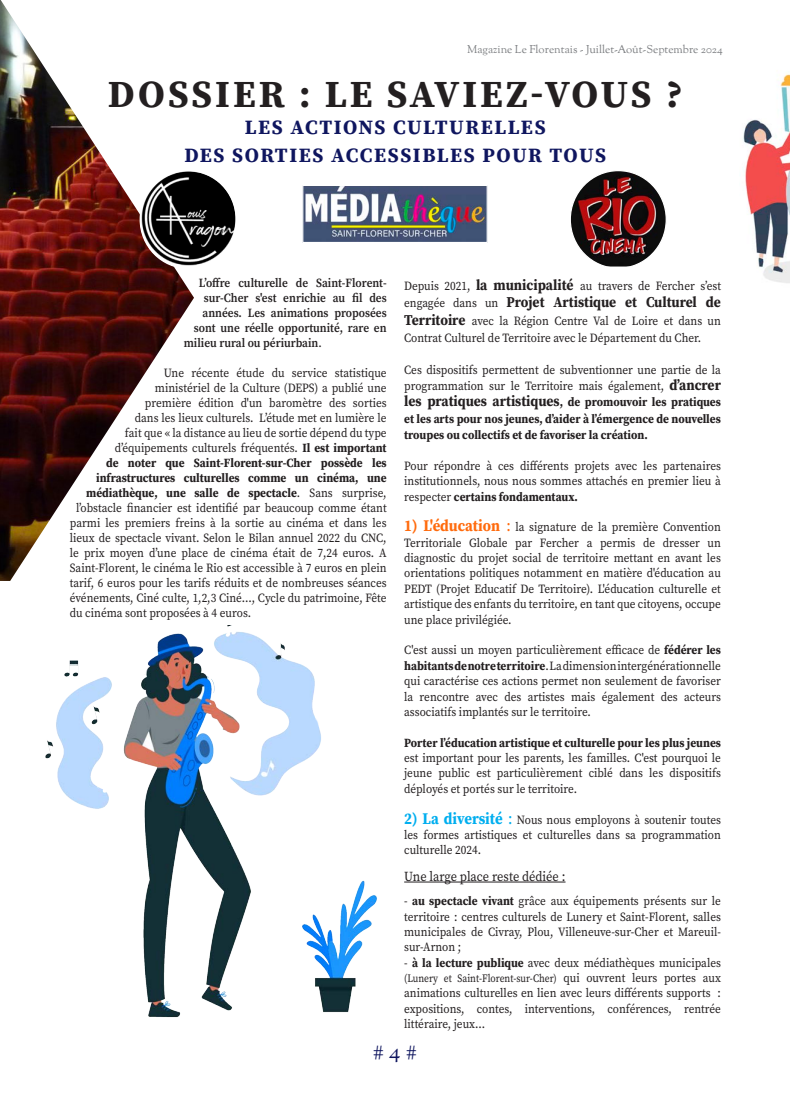
<style>
.page{position:relative;width:790px;height:1098px;background:#fff}
.page>*{position:absolute;margin:0;border:0;box-sizing:border-box;transform-origin:0 0}
.Titre_-_32_pts__Gras{font:700 38.12px "Source Serif Pro";letter-spacing:.075em;color:#231f20}
.t1{font:22.5px "OFL Goudy St M";color:#0f165f}
.Titre_-_32_pts__Gras-2{font:700 20.25px "Source Serif Pro";letter-spacing:.075em;color:#0f165f}
.texte_OK{font:700 15px "Source Serif Pro";color:#231f20;scale:.9 1}
.texte_OK-2{font:13.75px "Source Serif Pro";color:#231f20;scale:.9 1}
.texte_OK-3{font:12.5px/15.4px "Source Serif Pro";color:#231f20;text-align:justify;scale:.9 1}
.texte_OK-4{font:700 12.5px/16.2px "Source Serif Pro";color:#231f20;text-align:justify;scale:.9 1}
.texte_OK-5{font:600 12.5px "Source Serif Pro";color:#231f20;scale:.9 1}
.texte_OK-6{font:11.25px "Source Serif Pro";color:#231f20;scale:.85 1}
.t2{font:11.25px "OFL Goudy St M";color:#7e8083}
.s1{font-weight:400}
.s2{font-weight:700}
.s3{font-weight:700;font-size:15px}
.s4{font-weight:400;font-size:12.5px}
.s5{font-size:15px}
.s6{font-weight:700;font-size:16.25px;color:#ff6b0d}
.s7{font-size:16.25px;color:#ff6b0d}
.s8{font-weight:700;font-size:16.25px;color:#00aeef}
.s9{font-size:16.25px;color:#00aeef}
.s10{font-size:12.5px}
</style>
<div class="page">
<img style="left:742px;top:74px;width:47px;height:209px">
<img style="left:0;top:0;width:194px;height:581px">
<hr style="left:404px;top:881px;width:161px;height:1px;background:#231f20">
<img style="left:571px;top:172px;width:93px;height:94px">
<img style="left:140px;top:171px;width:95px;height:95px">
<img style="left:304px;top:187px;width:181px;height:54px">
<div style="left:302px;top:185px;width:185px;height:58px;border:1px solid #fff"></div>
<img style="left:45px;top:625px;width:332px;height:393px">
<p class="t2" style="left:467px;top:42px;width:257px">Magazine Le Florentais - Juillet-Août-Septembre 2024</p>
<p class="Titre_-_32_pts__Gras" style="left:108px;top:68px;width:576px">DOSSIER : LE SAVIEZ-VOUS ?</p>
<p class="Titre_-_32_pts__Gras-2" style="left:245px;top:114px;width:302px">LES ACTIONS CULTURELLES</p>
<p class="Titre_-_32_pts__Gras-2" style="left:184px;top:141px;width:423px">DES SORTIES ACCESSIBLES POUR TOUS</p>
<p class="texte_OK-5" style="left:199px;top:274px;width:210px">L’offre culturelle de Saint-Florent-</p>
<p class="texte_OK-5" style="left:204px;top:289px;width:204px">sur-Cher s'est enrichie au fil des</p>
<p class="texte_OK-5" style="left:202px;top:304px;width:206px">années. Les animations proposées</p>
<p class="texte_OK-5" style="left:194px;top:319px;width:216px">sont une réelle opportunité, rare en</p>
<p class="texte_OK-5" style="left:184px;top:334px;width:155px">milieu rural ou périurbain<span class="s1">.</span></p>
<p class="texte_OK-3" style="left:164px;top:365px;width:249px">Une récente étude du service statistique</p>
<p class="texte_OK-3" style="left:155px;top:380px;width:259px">ministériel de la Culture (DEPS) a publié une</p>
<p class="texte_OK-3" style="left:145px;top:395px;width:270px">première édition d'un baromètre des sorties</p>
<p class="texte_OK-3" style="left:135px;top:410px;width:281px">dans les lieux culturels. L’étude met en lumière le</p>
<p class="texte_OK-3" style="left:125px;top:425px;width:292px">fait que « la distance au lieu de sortie dépend du type</p>
<p class="texte_OK-3" style="left:115px;top:440px;width:303px">d’équipements culturels fréquentés. <span class="s2">Il est important</span></p>
<p class="texte_OK-4" style="left:106px;top:455px;width:313px">de noter que Saint-Florent-sur-Cher possède les</p>
<p class="texte_OK-4" style="left:96px;top:470px;width:324px">infrastructures culturelles comme un cinéma, une</p>
<p class="texte_OK-4" style="left:86px;top:485px;width:335px">médiathèque, une salle de spectacle<span class="s1">. Sans surprise,</span></p>
<p class="texte_OK-3" style="left:76px;top:500px;width:346px">l’obstacle financier est identifié par beaucoup comme étant</p>
<p class="texte_OK-3" style="left:70px;top:515px;width:353px">parmi les premiers freins à la sortie au cinéma et dans les</p>
<p class="texte_OK-3" style="left:70px;top:530px;width:353px">lieux de spectacle vivant. Selon le Bilan annuel 2022 du CNC,</p>
<p class="texte_OK-3" style="left:70px;top:545px;width:353px">le prix moyen d’une place de cinéma était de 7,24 euros. A</p>
<p class="texte_OK-3" style="left:70px;top:560px;width:353px">Saint-Florent, le cinéma le Rio est accessible à 7 euros en plein</p>
<p class="texte_OK-3" style="left:70px;top:575px;width:353px">tarif, 6 euros pour les tarifs réduits et de nombreuses séances</p>
<p class="texte_OK-3" style="left:70px;top:590px;width:353px">événements, Ciné culte, 1,2,3 Ciné..., Cycle du patrimoine, Fête</p>
<p class="texte_OK-3" style="left:70px;top:605px;width:203px">du cinéma sont proposées à 4 euros.</p>
<p class="texte_OK-3" style="left:404px;top:278px;width:353px">Depuis 2021, <span class="s3">la municipalité</span> au travers de Fercher s’est</p>
<p class="texte_OK" style="left:404px;top:292px;width:353px"><span class="s4">engagée dans un</span> Projet Artistique et Culturel de</p>
<p class="texte_OK-3" style="left:404px;top:312px;width:353px;line-height:17.5px"><span class="s3">Territoire</span> avec la Région Centre Val de Loire et dans un<br>Contrat Culturel de Territoire avec le Département du Cher.</p>
<p class="texte_OK-4" style="left:404px;top:361px;width:353px"><span class="s1">Ces dispositifs permettent de subventionner une partie de la programmation sur le Territoire mais également,</span> <span class="s5">d’ancrer les pratiques artistiques</span>, de promouvoir les pratiques et les arts pour nos jeunes, d’aider à l’émergence de nouvelles troupes ou collectifs et de favoriser la création.</p>
<p class="texte_OK-3" style="left:404px;top:458px;width:353px">Pour répondre à ces différents projets avec les partenaires institutionnels, nous nous sommes attachés en premier lieu à respecter <span class="s2">certains fondamentaux.</span></p>
<p class="texte_OK-3" style="left:404px;top:519px;width:353px"><span class="s6">1) L'éducation</span> <span class="s7">:</span> la signature de la première Convention Territoriale Globale par Fercher a permis de dresser un diagnostic du projet social de territoire mettant en avant les orientations politiques notamment en matière d'éducation au PEDT (Projet Educatif De Territoire). L'éducation culturelle et artistique des enfants du territoire, en tant que citoyens, occupe une place privilégiée.</p>
<p class="texte_OK-3" style="left:404px;top:642px;width:353px">C'est aussi un moyen particulièrement efficace de <span class="s2">fédérer les habitants de notre territoire</span>. La dimension intergénérationnelle qui caractérise ces actions permet non seulement de favoriser la rencontre avec des artistes mais également des acteurs associatifs implantés sur le territoire.</p>
<p class="texte_OK-3" style="left:404px;top:734px;width:353px"><span class="s2">Porter l’éducation artistique et culturelle pour les plus jeunes </span>est important pour les parents, les familles. C'est pourquoi le jeune public est particulièrement ciblé dans les dispositifs déployés et portés sur le territoire.</p>
<p class="texte_OK-3" style="left:404px;top:811px;width:353px"><span class="s8">2) La diversité</span> <span class="s9">:</span> Nous nous employons à soutenir toutes les formes artistiques et culturelles dans sa programmation culturelle 2024.</p>
<p class="texte_OK-2" style="left:404px;top:867px;width:181px">Une large place reste dédiée :</p>
<p class="texte_OK-3" style="left:404px;top:893px;width:353px">- <span class="s2">au spectacle vivant</span> grâce aux équipements présents sur le territoire : centres culturels de Lunery et Saint-Florent, salles municipales de Civray, Plou, Villeneuve-sur-Cher et Mareuil&shy;sur-Arnon ;</p>
<p class="texte_OK-3" style="left:404px;top:954px;width:353px">- <span class="s2">à la lecture publique</span> avec deux médiathèques municipales</p>
<p class="texte_OK-6" style="left:404px;top:970px;width:374px">(Lunery et Saint-Florent-sur-Cher) <span class="s10">qui ouvrent leurs portes aux</span></p>
<p class="texte_OK-3" style="left:404px;top:985px;width:353px">animations culturelles en lien avec leurs différents supports : expositions, contes, interventions, conférences, rentrée littéraire, jeux...</p>
<h2 class="t1" style="left:372px;top:1036px;width:46px"># 4 #</h2>
</div>
